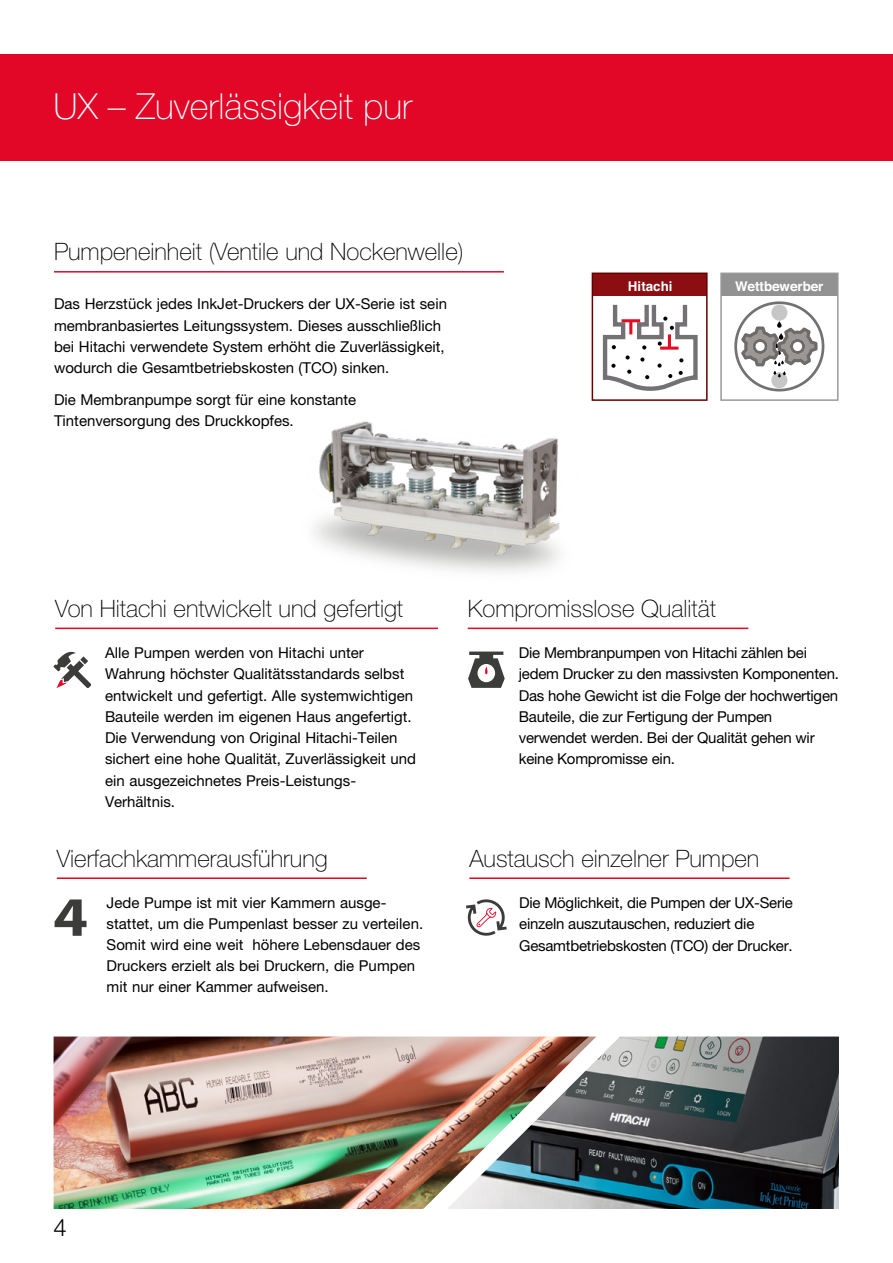
<style>
.page{position:relative;width:893px;height:1263px;background:#fff}
.page>*{position:absolute;margin:0;border:0;box-sizing:border-box;transform-origin:0 0}
.t1{font:100 36px "Helvetica Neue LT Pro";color:#fff}
.t2{font:100 24px "Helvetica Neue LT Pro";color:#000}
.t3{font:300 24px "Helvetica Neue LT Pro";color:#000}
.t4{font:15px/21.3px "Helvetica Neue LT Pro";color:#000}
.t5{font:700 13.35px "Helvetica";color:#fff}
</style>
<div class="page">
<div style="left:0;top:54px;width:893px;height:106px;background:#e20627"></div>
<img style="left:54px;top:1036px;width:393px;height:173px">
<img style="left:447px;top:1036px;width:392px;height:173px">
<hr style="left:54px;top:271px;width:450px;height:2px;background:#e40428">
<hr style="left:55px;top:628px;width:383px;height:1px;background:#e40428">
<div style="left:592px;top:273px;width:115px;height:23px;background:#8a0e12"></div>
<svg style="left:602px;top:304px;width:96px;height:87px"></svg>
<div style="left:592px;top:273px;width:116px;height:128px;border:2px solid #600"></div>
<div style="left:721px;top:273px;width:117px;height:23px;background:#929292"></div>
<div style="left:734px;top:301px;width:90px;height:90px;border:3px solid #747174;border-radius:50%"></div>
<div style="left:771px;top:305px;width:16px;height:16px;background:#c6c6c6;border-radius:50%"></div>
<div style="left:771px;top:372px;width:16px;height:16px;background:#c6c6c6;border-radius:50%"></div>
<svg style="left:741px;top:321px;width:76px;height:56px"></svg>
<div style="left:720px;top:273px;width:118px;height:128px;border:2px solid #999"></div>
<img style="left:314px;top:421px;width:246px;height:151px">
<svg style="left:54px;top:652px;width:37px;height:36px"></svg>
<hr style="left:468px;top:628px;width:280px;height:1px;background:#e40428">
<svg style="left:468px;top:651px;width:37px;height:37px"></svg>
<hr style="left:57px;top:877px;width:310px;height:2px;background:#e40428">
<hr style="left:469px;top:877px;width:321px;height:2px;background:#e40428">
<svg style="left:55px;top:899px;width:32px;height:37px"></svg>
<svg style="left:466px;top:899px;width:41px;height:37px"></svg>
<h1 class="t1" style="left:54px;top:86px;width:360px">UX – Zuverlässigkeit pur</h1>
<h2 class="t2" style="left:54px;top:238px;width:411px">Pumpeneinheit (Ventile und Nockenwelle)</h2>
<p class="t4" style="left:54px;top:293px;width:394px">Das Herzstück jedes InkJet-Druckers der UX-Serie ist sein membranbasiertes Leitungssystem. Dieses ausschließlich bei Hitachi verwendete System erhöht die Zuverlässigkeit, wodurch die Gesamtbetriebskosten (TCO) sinken.</p>
<p class="t4" style="left:54px;top:389px;width:304px">Die Membranpumpe sorgt für eine konstante<br>Tintenversorgung des Druckkopfes.</p>
<p class="t5" style="left:628px;top:275px;width:46px">Hitachi</p>
<p class="t5" style="left:735px;top:275px;width:90px">Wettbewerber</p>
<h2 class="t2" style="left:55px;top:594px;width:349px">Von Hitachi entwickelt und gefertigt</h2>
<p class="t4" style="left:105px;top:642px;width:313px">Alle Pumpen werden von Hitachi unter Wahrung höchster Qualitätsstandards selbst entwickelt und gefertigt. Alle systemwichtigen Bauteile werden im eigenen Haus angefertigt.<br>Die Verwendung von Original Hitachi-Teilen sichert eine hohe Qualität, Zuverlässigkeit und ein ausgezeichnetes Preis-Leistungs-Verhältnis.</p>
<h2 class="t2" style="left:57px;top:844px;width:272px">Vierfachkammerausführung</h2>
<p class="t4" style="left:107px;top:892px;width:318px">Jede Pumpe ist mit vier Kammern ausge&shy;stattet, um die Pumpenlast besser zu verteilen.<br>Somit wird eine weit höhere Lebensdauer des Druckers erzielt als bei Druckern, die Pumpen mit nur einer Kammer aufweisen.</p>
<h2 class="t2" style="left:468px;top:594px;width:250px">Kompromisslose Qualität</h2>
<p class="t4" style="left:519px;top:642px;width:322px">Die Membranpumpen von Hitachi zählen bei jedem Drucker zu den massivsten Komponenten.<br>Das hohe Gewicht ist die Folge der hochwertigen Bauteile, die zur Fertigung der Pumpen verwendet werden. Bei der Qualität gehen wir keine Kompromisse ein.</p>
<h2 class="t2" style="left:469px;top:844px;width:291px">Austausch einzelner Pumpen</h2>
<p class="t4" style="left:519px;top:892px;width:275px">Die Möglichkeit, die Pumpen der UX-Serie einzeln auszutauschen, reduziert die<br>Gesamtbetriebskosten (TCO) der Drucker.</p>
<h2 class="t3" style="left:54px;top:1213px;width:15px">4</h2>
</div>
